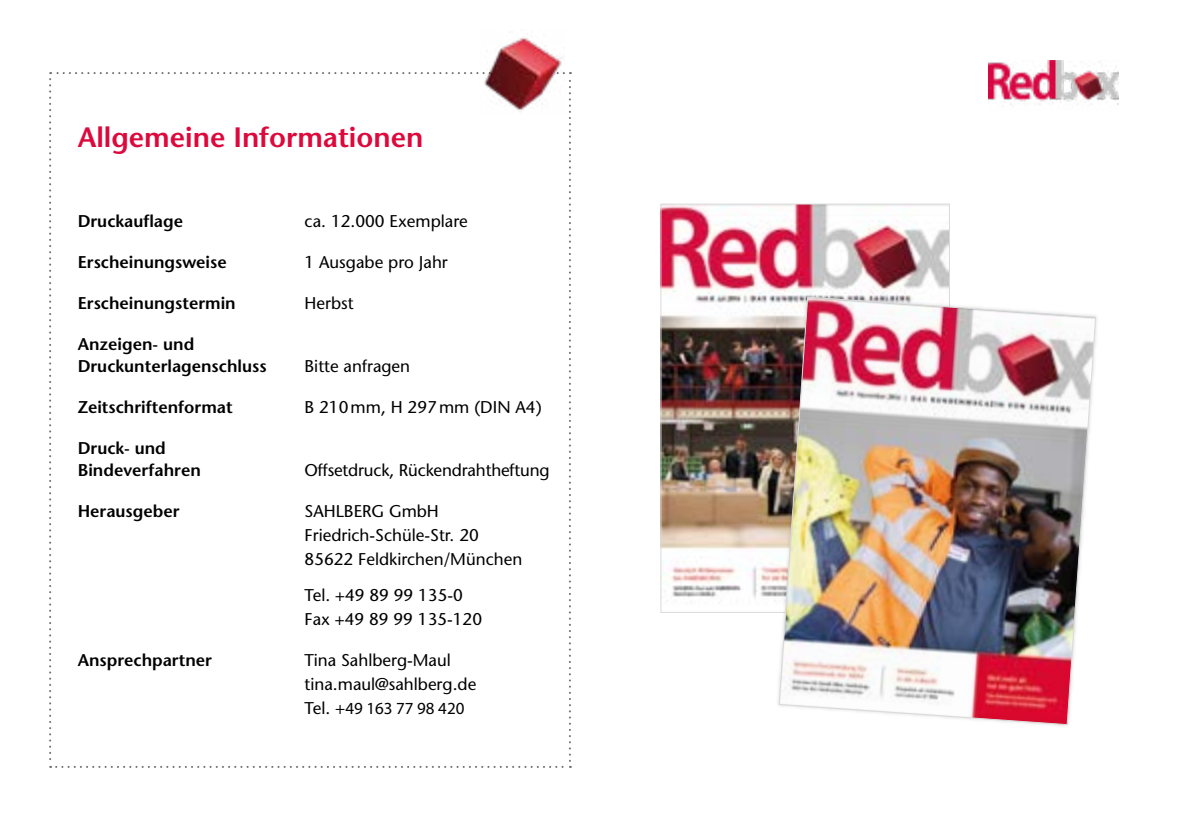
<style>
.page{position:relative;width:1191px;height:840px;background:#fff}
.page>*{position:absolute;margin:0;border:0;box-sizing:border-box;transform-origin:0 0}
.t1{font:600 28px "Stone Sans Std";color:#dd083b}
.t2{font:500 17px/24px "Stone Sans Std";color:#000}
.t3{font:600 17px/22px "Stone Sans Std";color:#000}
.t4{font:17px "Myriad Pro";color:#000}
.s1{font-family:"Stone Sans Std";font-weight:500}
</style>
<div class="page">
<svg style="left:49px;top:72px;width:522px;height:695px"></svg>
<img style="left:479px;top:37px;width:85px;height:77px">
<img style="left:662px;top:206px;width:285px;height:392px">
<div style="left:775px;top:293px;width:324px;height:434px;background:#000;opacity:.15"></div>
<img style="left:778px;top:296px;width:318px;height:428px">
<img style="left:988px;top:60px;width:131px;height:45px">
<h1 class="t1" style="left:78px;top:120px;width:347px">Allgemeine Informationen</h1>
<p class="t3" style="left:78px;top:210px;width:107px">Druckauflage</p>
<p class="t2" style="left:304px;top:209px;width:165px">ca. 12.000 Exemplare</p>
<p class="t3" style="left:78px;top:251px;width:150px">Erscheinungsweise</p>
<p class="t2" style="left:304px;top:250px;width:145px">1 Ausgabe pro Jahr</p>
<p class="t3" style="left:78px;top:292px;width:160px">Erscheinungstermin</p>
<p class="t2" style="left:304px;top:291px;width:51px">Herbst</p>
<p class="t3" style="left:78px;top:333px;width:190px">Anzeigen- und<br>Druckunterlagenschluss</p>
<p class="t2" style="left:304px;top:354px;width:107px">Bitte anfragen</p>
<p class="t3" style="left:78px;top:396px;width:156px">Zeitschriftenformat</p>
<p class="t2" style="left:304px;top:395px;width:239px">B 210mm, H 297mm (DIN A4)</p>
<p class="t3" style="left:78px;top:437px;width:125px">Druck- und<br>Bindeverfahren</p>
<p class="t2" style="left:304px;top:458px;width:246px">Offsetdruck, Rückendrahtheftung</p>
<p class="t3" style="left:78px;top:500px;width:103px">Herausgeber</p>
<p class="t2" style="left:304px;top:499px;width:219px">SAHLBERG GmbH<br>Friedrich-Schüle-Str. 20<br>85622 Feldkirchen/München</p>
<p class="t2" style="left:304px;top:582px;width:179px">Tel. +49 89 99 135-0<br>Fax +49 89 99 135-120</p>
<p class="t3" style="left:78px;top:648px;width:136px">Ansprechpartner</p>
<p class="t2" style="left:304px;top:647px;width:173px">Tina Sahlberg-Maul tina.maul@sahlberg.de</p>
<p class="t4" style="left:304px;top:697px;width:161px"><span class="s1">Tel.</span> +49 163 77 98 420</p>
</div>
